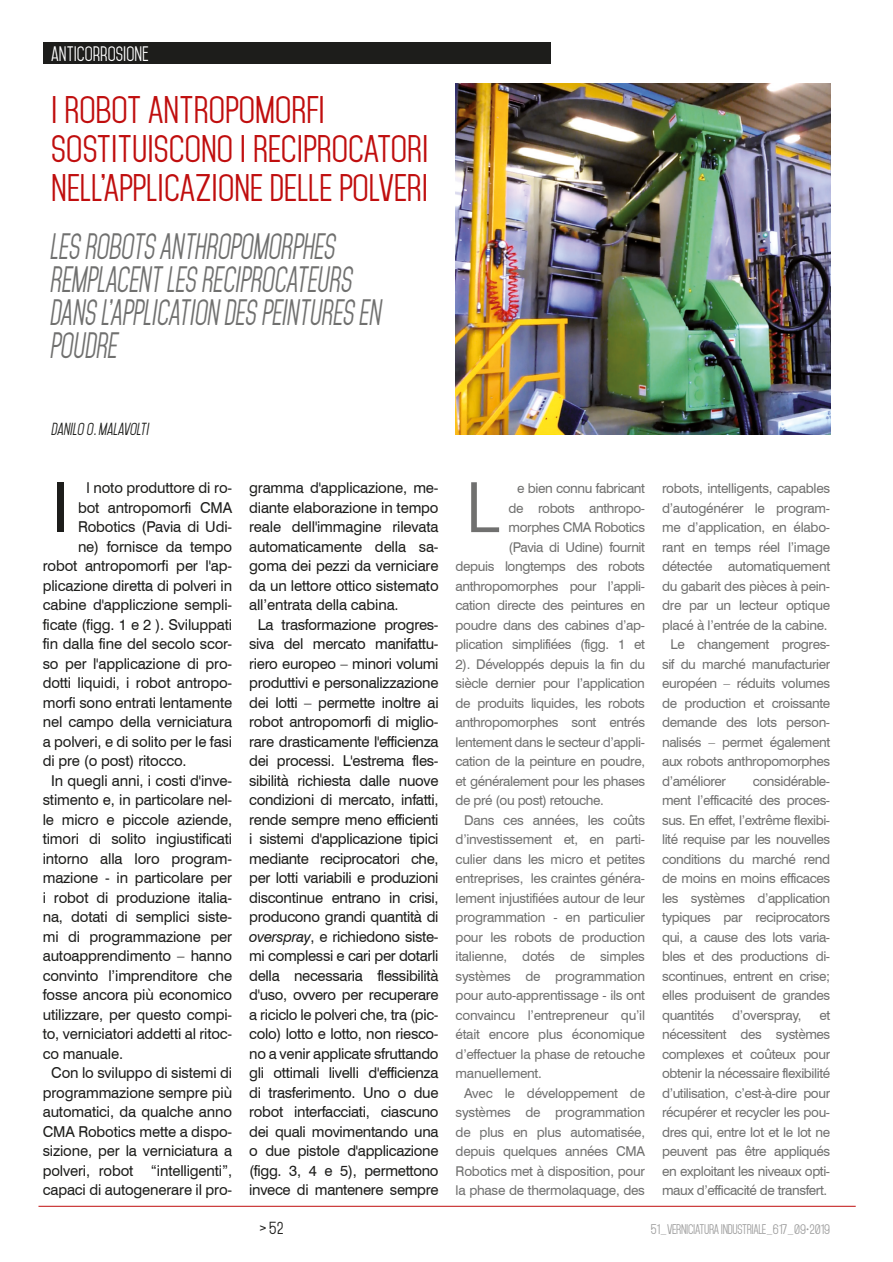
<style>
.page{position:relative;width:893px;height:1262px;background:#fff}
.page>*{position:absolute;margin:0;border:0;box-sizing:border-box;transform-origin:0 0}
.TESTO_ITA{font:69.15px "Swiss 721 BT";color:#1d1d1b}
.TESTO_ENG{font:69px "News Gothic BT";color:#70706f}
.TITOLO_ITA{font:33px/39px "Mohave";color:#c00e0e}
.TITOLO_ENG{font:italic 31.5px/33px "Mohave";color:#70706f;scale:.8 1}
.Testo{font:18px "Mohave";color:#fff;scale:.9 1}
.TESTO_ITA-2{font:15px/19.5px "Swiss 721 BT";letter-spacing:-.02em;color:#1d1d1b;text-align:justify}
.Testo-2{font:italic 15px "Mohave";color:#1d1d1b;scale:.9 1}
.Numero_Pagina_DX{font:15px "Mohave";color:#1d1d1b}
.TESTO_ENG-2{font:13.5px/19.5px "Swiss 721 BT";letter-spacing:-.03em;color:#70706f;text-align:justify}
.t1{font:12px "Mohave";letter-spacing:-.03em;color:#9d9d9d}
.s1{font-style:italic}
</style>
<div class="page">
<hr style="left:38px;top:1206px;width:817px;height:1px;background:#c00e0e">
<div style="left:43px;top:43px;width:507px;height:21px;background:#1d1d1b"></div>
<img style="left:455px;top:83px;width:374px;height:351px">
<p class="Testo" style="left:51px;top:43px;width:110px">ANTICORROSIONE</p>
<p class="TITOLO_ITA" style="left:51px;top:90px;width:379px">I ROBOT ANTROPOMORFI<br>SOSTITUISCONO I RECIPROCATORI<br>NELL'APPLICAZIONE DELLE POLVERI</p>
<p class="TITOLO_ENG" style="left:51px;top:230px;width:415px">LES ROBOTS ANTHROPOMORPHES<br>REMPLACENT LES RECIPROCATEURS<br>DANS L’APPLICATION DES PEINTURES EN<br>POUDRE</p>
<p class="Testo-2" style="left:52px;top:419px;width:110px">DANILO O. MALAVOLTI</p>
<p class="TESTO_ITA" style="left:52px;top:465px;width:19px">I</p>
<p class="TESTO_ENG" style="left:464px;top:466px;width:37px">L</p>
<p class="TESTO_ITA-2" style="left:86px;top:478px;width:147px">l noto produttore di ro-</p>
<p class="TESTO_ITA-2" style="left:78px;top:497px;width:155px">bot antropomorfi CMA</p>
<p class="TESTO_ITA-2" style="left:78px;top:517px;width:155px">Robotics (Pavia di Udi-</p>
<p class="TESTO_ITA-2" style="left:78px;top:536px;width:155px">ne) fornisce da tempo</p>
<p class="TESTO_ITA-2" style="left:43px;top:556px;width:191px">robot antropomorfi per l'ap-</p>
<p class="TESTO_ITA-2" style="left:43px;top:575px;width:191px">plicazione diretta di polveri in</p>
<p class="TESTO_ITA-2" style="left:43px;top:595px;width:191px">cabine d'appliczione sempli-</p>
<p class="TESTO_ITA-2" style="left:43px;top:614px;width:191px">ficate (figg. 1 e 2 ). Sviluppati</p>
<p class="TESTO_ITA-2" style="left:43px;top:634px;width:191px">fin dalla fine del secolo scor-</p>
<p class="TESTO_ITA-2" style="left:43px;top:653px;width:191px">so per l'applicazione di pro-</p>
<p class="TESTO_ITA-2" style="left:43px;top:673px;width:191px">dotti liquidi, i robot antropo-</p>
<p class="TESTO_ITA-2" style="left:43px;top:692px;width:191px">morfi sono entrati lentamente</p>
<p class="TESTO_ITA-2" style="left:43px;top:712px;width:191px">nel campo della verniciatura</p>
<p class="TESTO_ITA-2" style="left:43px;top:731px;width:191px">a polveri, e di solito per le fasi</p>
<p class="TESTO_ITA-2" style="left:43px;top:751px;width:145px">di pre (o post) ritocco.</p>
<p class="TESTO_ITA-2" style="left:43px;top:770px;width:191px;text-indent:9px">In quegli anni, i costi d'inve&shy;stimento e, in particolare nel&shy;le micro e piccole aziende, timori di solito ingiustificati intorno alla loro program&shy;mazione - in particolare per i robot di produzione italia&shy;na, dotati di semplici siste&shy;mi di programmazione per autoapprendimento – hanno convinto l’imprenditore che fosse ancora più economico utilizzare, per questo compi&shy;to, verniciatori addetti al ritoc&shy;co manuale.</p>
<p class="TESTO_ITA-2" style="left:43px;top:1063px;width:191px;text-align:center">Con lo sviluppo di sistemi di programmazione sempre più automatici, da qualche anno<br>CMA Robotics mette a dispo&shy;sizione, per la verniciatura a polveri, robot “intelligenti”, capaci di autogenerare il pro-</p>
<p class="TESTO_ITA-2" style="left:249px;top:478px;width:191px">gramma d'applicazione, me&shy;diante elaborazione in tempo reale dell'immagine rilevata automaticamente della sa&shy;goma dei pezzi da verniciare da un lettore ottico sistemato all’entrata della cabina.</p>
<p class="TESTO_ITA-2" style="left:249px;top:614px;width:191px;text-align:center">La trasformazione progres&shy;siva del mercato manifattu&shy;riero europeo – minori volumi produttivi e personalizzazione dei lotti – permette inoltre ai robot antropomorfi di miglio&shy;rare drasticamente l'efficienza dei processi. L'estrema fles&shy;sibilità richiesta dalle nuove condizioni di mercato, infatti, rende sempre meno efficienti i sistemi d'applicazione tipici mediante reciprocatori che, per lotti variabili e produzioni discontinue entrano in crisi, producono grandi quantità di <span class="s1">overspray</span>, e richiedono siste&shy;mi complessi e cari per dotarli della necessaria flessibilità d'uso, ovvero per recuperare a riciclo le polveri che, tra (pic&shy;colo) lotto e lotto, non riesco&shy;no a venir applicate sfruttando gli ottimali livelli d'efficienza di trasferimento. Uno o due robot interfacciati, ciascuno dei quali movimentando una o due pistole d'applicazione (figg. 3, 4 e 5), permettono invece di mantenere sempre</p>
<p class="TESTO_ENG-2" style="left:517px;top:478px;width:129px">e bien connu fabricant</p>
<p class="TESTO_ENG-2" style="left:508px;top:498px;width:138px">de robots anthropo-</p>
<p class="TESTO_ENG-2" style="left:508px;top:517px;width:138px">morphes CMA Robotics</p>
<p class="TESTO_ENG-2" style="left:508px;top:537px;width:138px">(Pavia di Udine) fournit</p>
<p class="TESTO_ENG-2" style="left:455px;top:556px;width:191px">depuis longtemps des robots</p>
<p class="TESTO_ENG-2" style="left:455px;top:576px;width:191px">anthropomorphes pour l’appli-</p>
<p class="TESTO_ENG-2" style="left:455px;top:595px;width:191px">cation directe des peintures en</p>
<p class="TESTO_ENG-2" style="left:455px;top:615px;width:191px">poudre dans des cabines d’ap-</p>
<p class="TESTO_ENG-2" style="left:455px;top:634px;width:191px">plication simplifiées (figg. 1 et</p>
<p class="TESTO_ENG-2" style="left:455px;top:654px;width:191px">2). Développés depuis la fin du</p>
<p class="TESTO_ENG-2" style="left:455px;top:673px;width:191px">siècle dernier pour l’application</p>
<p class="TESTO_ENG-2" style="left:455px;top:693px;width:191px">de produits liquides, les robots</p>
<p class="TESTO_ENG-2" style="left:455px;top:712px;width:191px">anthropomorphes sont entrés</p>
<p class="TESTO_ENG-2" style="left:455px;top:732px;width:191px">lentement dans le secteur d’appli-</p>
<p class="TESTO_ENG-2" style="left:455px;top:751px;width:191px">cation de la peinture en poudre,</p>
<p class="TESTO_ENG-2" style="left:455px;top:771px;width:191px">et généralement pour les phases</p>
<p class="TESTO_ENG-2" style="left:455px;top:790px;width:149px">de pré (ou post) retouche.</p>
<p class="TESTO_ENG-2" style="left:455px;top:810px;width:191px;text-indent:9px">Dans ces années, les coûts d’investissement et, en parti&shy;culier dans les micro et petites entreprises, les craintes généra&shy;lement injustifiées autour de leur programmation - en particulier pour les robots de production italienne, dotés de simples systèmes de programmation pour auto-apprentissage - ils ont convaincu l’entrepreneur qu’il était encore plus économique d’effectuer la phase de retouche manuellement.</p>
<p class="TESTO_ENG-2" style="left:455px;top:1083px;width:191px;text-indent:9px">Avec le développement de systèmes de programmation de plus en plus automatisée, depuis quelques années CMA Robotics met à disposition, pour la phase de thermolaquage, des</p>
<p class="TESTO_ENG-2" style="left:661px;top:478px;width:169px">robots, intelligents, capables d’autogénérer le program&shy;me d’application, en élabo&shy;rant en temps réel l’image détectée automatiquement du gabarit des pièces à pein&shy;dre par un lecteur optique placé à l’entrée de la cabine.</p>
<p class="TESTO_ENG-2" style="left:661px;top:634px;width:169px;text-indent:9px">Le changement progres&shy;sif du marché manufacturier européen – réduits volumes de production et croissante demande des lots person&shy;nalisés – permet également aux robots anthropomorphes d’améliorer</p>
<p class="TESTO_ENG-2" style="left:661px;top:771px;width:169px;text-indent:91px">considérable&shy;ment l’efficacité des proces&shy;sus. En effet, l’extrême flexibi&shy;lité requise par les nouvelles conditions du marché rend de moins en moins efficaces les systèmes d’application typiques par reciprocators qui, a cause des lots varia&shy;bles et des productions di&shy;scontinues, entrent en crise; elles produisent de grandes quantités</p>
<p class="TESTO_ENG-2" style="left:731px;top:1005px;width:71px">d’overspray,</p>
<p class="TESTO_ENG-2" style="left:661px;top:1005px;width:169px;text-indent:157px">et nécessitent des systèmes complexes et coûteux pour obtenir la nécessaire flexibilité d’utilisation, c’est-à-dire pour récupérer et recycler les pou&shy;dres qui, entre lot et le lot ne peuvent pas être appliqués en exploitant les niveaux opti&shy;maux d’efficacité de transfert.</p>
<p class="Numero_Pagina_DX" style="left:260px;top:1219px;width:25px">&gt; 52</p>
<p class="t1" style="left:650px;top:1221px;width:181px">51_VERNICIATURA INDUSTRIALE_617_09•2019</p>
</div>
